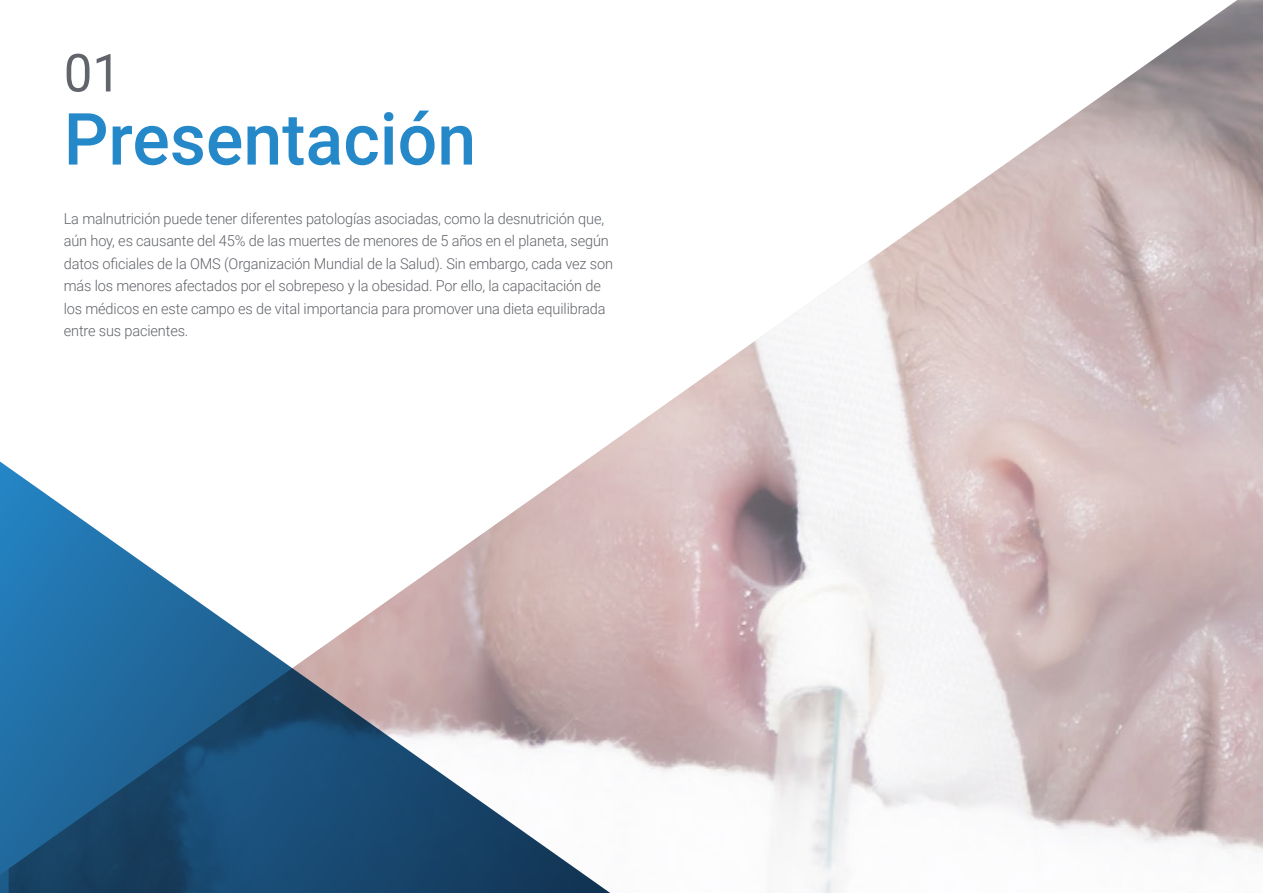
<style>
.page{position:relative;width:1263px;height:893px;background:#fff}
.page>*{position:absolute;margin:0;border:0;box-sizing:border-box;transform-origin:0 0}
.t1{font:500 72px "Roboto";color:#2488c9}
.t2{font:52.5px "Roboto";color:#61646a}
.t3{font:300 15px/22.5px "Roboto";letter-spacing:-.01em;color:#61646a}
</style>
<div class="page">
<img style="left:607px;top:0;width:656px;height:893px">
<svg style="left:0;top:446px;width:640px;height:447px"></svg>
<h2 class="t2" style="left:64px;top:36px;width:59px">01</h2>
<h1 class="t1" style="left:64px;top:89px;width:414px">Presentación</h1>
<p class="t3" style="left:64px;top:207px;width:551px">La malnutrición puede tener diferentes patologías asociadas, como la desnutrición que, aún hoy, es causante del 45% de las muertes de menores de 5 años en el planeta, según datos oficiales de la OMS (Organización Mundial de la Salud). Sin embargo, cada vez son más los menores afectados por el sobrepeso y la obesidad. Por ello, la capacitación de los médicos en este campo es de vital importancia para promover una dieta equilibrada entre sus pacientes.</p>
</div>
